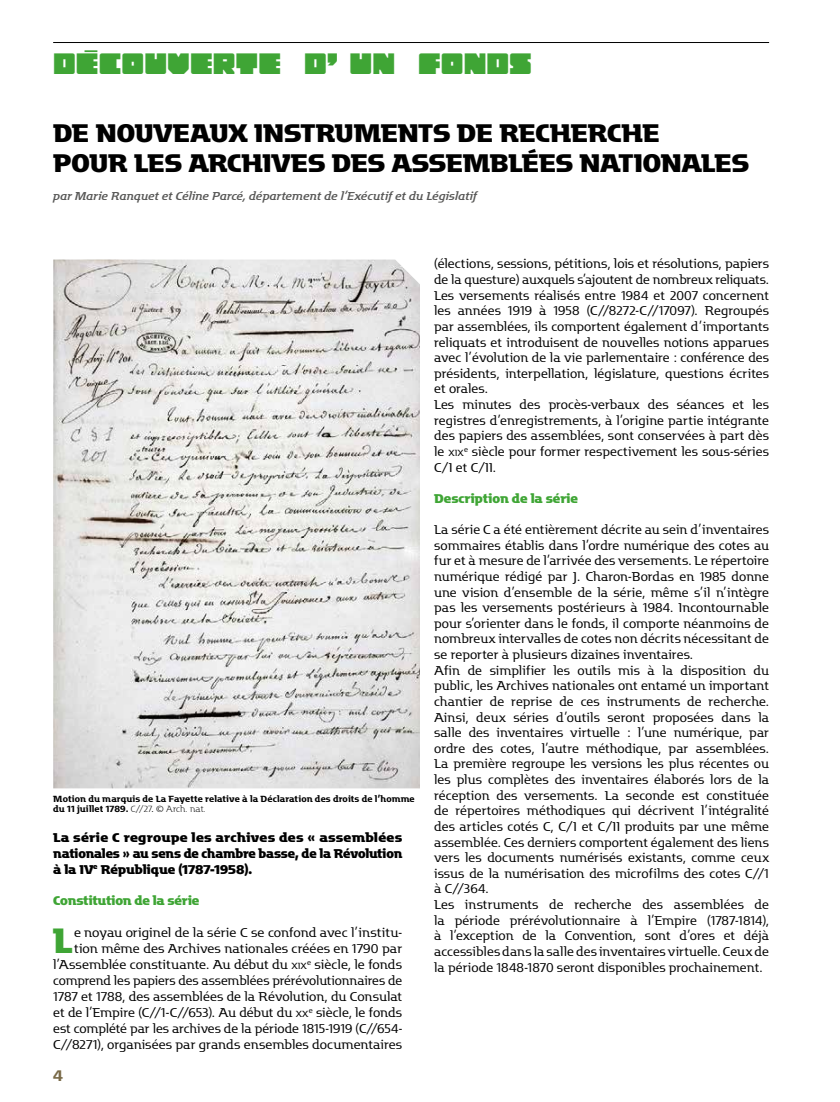
<style>
.page{position:relative;width:840px;height:1102px;background:#fff}
.page>*{position:absolute;margin:0;border:0;box-sizing:border-box;transform-origin:0 0}
.t1{font:700 34.5px "Motter Factum";color:#3fa535}
.t2{font:700 25px/30px "Motter Factum";letter-spacing:-.01em;color:#000}
.t3{font:25px "Archives Pro Standard";color:#3fa535}
.t4{font:500 15px "Motter Factum";color:#796a48}
.t5{font:12.5px/15.6px "Motter Factum";letter-spacing:-.005em;color:#000}
.t6{font:700 12.5px/16px "Motter Factum";letter-spacing:-.015em;color:#000;text-align:justify;scale:1.05 1}
.t7{font:700 12.5px "Motter Factum";letter-spacing:-.01em;color:#3fa535}
.t8{font:italic 11.25px "Motter Factum";letter-spacing:-.005em;color:#575756}
.t9{font:500 8.75px/10.5px "Motter Factum";letter-spacing:.01em;color:#000}
.t10{font:8.75px "Motter Factum";color:#000}
.s1{font-weight:300}
.s2{font-weight:400}
.s3{font-size:8.75px}
.s4{font-size:12.5px}
</style>
<div class="page">
<hr style="left:53px;top:42px;width:716px;height:1px;background:#000">
<img style="left:53px;top:260px;width:367px;height:528px">
<h2 class="t3" style="left:53px;top:50px;width:480px">DÉCOUVERTE D’UN FONDS</h2>
<h2 class="t2" style="left:53px;top:118px;width:697px">DE NOUVEAUX INSTRUMENTS DE RECHERCHE<br>POUR LES ARCHIVES DES ASSEMBLÉES NATIONALES</h2>
<p class="t8" style="left:53px;top:190px;width:426px">par Marie Ranquet et Céline Parcé, département de l’Exécutif et du Législatif</p>
<p class="t9" style="left:53px;top:794px;width:363px">Motion du marquis de La Fayette relative à la Déclaration des droits de l’homme du 11 juillet 1789. <span class="s1">C//27</span><span class="s2">.</span> <span class="s1">© Arch. nat.</span></p>
<p class="t6" style="left:53px;top:829px;width:334px">La série C regroupe les archives des « assemblées nationales » au sens de chambre basse, de la Révolution à la IV<sup>e</sup> République (1787-1958).</p>
<p class="t7" style="left:53px;top:894px;width:148px">Constitution de la série</p>
<h1 class="t1" style="left:53px;top:921px;width:20px">L</h1>
<p class="t5" style="left:53px;top:925px;width:351px;text-align:right">e noyau originel de la série C se confond avec l’institu&shy;tion même des Archives nationales créées en 1790 par l’Assemblée constituante. Au début du <span class="s3">XIX</span><sup>e</sup> siècle, le fonds comprend les papiers des assemblées prérévolutionnaires de 1787 et 1788, des assemblées de la Révolution, du Consulat et de l’Empire (C//1-C//653). Au début du <span class="s3">XX</span><sup>e</sup> siècle, le fonds est complété par les archives de la période 1815-1919 (C//654- C//8271), organisées par grands ensembles documentaires</p>
<p class="t4" style="left:53px;top:1067px;width:12px">4</p>
<p class="t5" style="left:434px;top:257px;width:336px">(élections, sessions, pétitions, lois et résolutions, papiers de la questure) auxquels s’ajoutent de nombreux reliquats.<br>Les versements réalisés entre 1984 et 2007 concernent les années 1919 à 1958 (C//8272-C//17097). Regroupés par assemblées, ils comportent également d’importants reliquats et introduisent de nouvelles notions apparues avec l’évolution de la vie parlementaire : conférence des présidents, interpellation, législature, questions écrites et orales.<br>Les minutes des procès-verbaux des séances et les registres d’enregistrements, à l’origine partie intégrante des papiers des assemblées, sont conservées à part dès</p>
<p class="t10" style="left:434px;top:448px;width:31px"><span class="s4">le</span> XIX</p>
<p class="t5" style="left:434px;top:444px;width:336px;text-indent:30px"><sup>e</sup> siècle pour former respectivement les sous-séries<br>C/I et C/II.</p>
<p class="t7" style="left:434px;top:491px;width:145px">Description de la série</p>
<p class="t5" style="left:434px;top:522px;width:336px">La série C a été entièrement décrite au sein d’inventaires sommaires établis dans l’ordre numérique des cotes au fur et à mesure de l’arrivée des versements. Le répertoire numérique rédigé par J. Charon-Bordas en 1985 donne une vision d’ensemble de la série, même s’il n’intègre pas les versements postérieurs à 1984. Incontournable pour s’orienter dans le fonds, il comporte néanmoins de nombreux intervalles de cotes non décrits nécessitant de se reporter à plusieurs dizaines inventaires.<br>Afin de simplifier les outils mis à la disposition du public, les Archives nationales ont entamé un important chantier de reprise de ces instruments de recherche.<br>Ainsi, deux séries d’outils seront proposées dans la salle des inventaires virtuelle : l’une numérique, par ordre des cotes, l’autre méthodique, par assemblées.<br>La première regroupe les versions les plus récentes ou les plus complètes des inventaires élaborés lors de la réception des versements. La seconde est constituée de répertoires méthodiques qui décrivent l’intégralité des articles cotés C, C/I et C/II produits par une même assemblée. Ces derniers comportent également des liens vers les documents numérisés existants, comme ceux issus de la numérisation des microfilms des cotes C//1 à C//364.<br>Les instruments de recherche des assemblées de la période prérévolutionnaire à l’Empire (1787-1814), à l’exception de la Convention, sont d’ores et déjà accessibles dans la salle des inventaires virtuelle. Ceux de la période 1848-1870 seront disponibles prochainement.</p>
</div>
